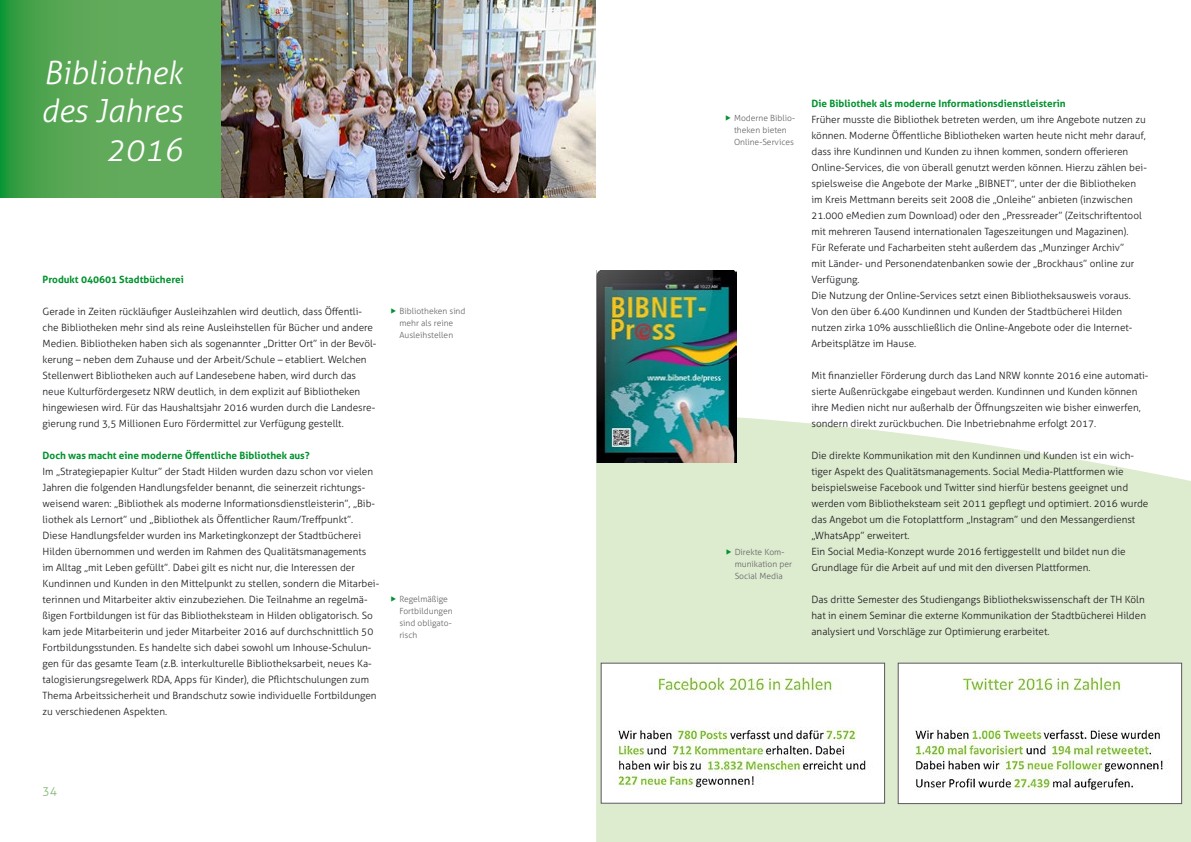
<style>
.page{position:relative;width:1191px;height:842px;background:#fff}
.page>*{position:absolute;margin:0;border:0;box-sizing:border-box;transform-origin:0 0}
.t1{font:italic 300 32px/38.4px "Aller";color:#fff;text-align:right}
.t2{font:300 12px "Aller";color:#7db671}
.t3{font:300 10px/16px "Aller";color:#1a171c}
.t4{font:700 10px "Aller";color:#00922e}
.t5{font:300 8.5px/12px "Aller";color:#646567}
</style>
<div class="page">
<svg style="left:596px;top:410px;width:595px;height:432px;background:#dde9d0"></svg>
<svg style="left:0;top:0;width:221px;height:197px;background:#57a755"></svg>
<img style="left:221px;top:0;width:374px;height:197px">
<img style="left:596px;top:270px;width:140px;height:192px">
<img style="left:603px;top:665px;width:280px;height:136px">
<div style="left:601px;top:663px;width:284px;height:140px;border:1px solid #58585a"></div>
<img style="left:900px;top:665px;width:279px;height:137px">
<div style="left:898px;top:663px;width:283px;height:141px;border:1px solid #58585a"></div>
<svg style="left:726px;top:549px;width:5px;height:5px"></svg>
<h1 class="t1" style="left:41px;top:53px;width:143px">Bibliothek des Jahres<br>2016</h1>
<p class="t4" style="left:43px;top:273px;width:143px">Produkt 040601 Stadtbücherei</p>
<p class="t3" style="left:43px;top:303px;width:335px">Gerade in Zeiten rückläufiger Ausleihzahlen wird deutlich, dass Öffentli&shy;che Bibliotheken mehr sind als reine Ausleihstellen für Bücher und andere Medien. Bibliotheken haben sich als sogenannter „Dritter Ort” in der Bevöl&shy;kerung – neben dem Zuhause und der Arbeit/Schule – etabliert. Welchen Stellenwert Bibliotheken auch auf Landesebene haben, wird durch das neue Kulturfördergesetz NRW deutlich, in dem explizit auf Bibliotheken hingewiesen wird. Für das Haushaltsjahr 2016 wurden durch die Landesre&shy;gierung rund 3,5 Millionen Euro Fördermittel zur Verfügung gestellt.</p>
<p class="t4" style="left:43px;top:449px;width:269px">Doch was macht eine moderne Öffentliche Bibliothek aus?</p>
<p class="t3" style="left:43px;top:463px;width:338px">Im „Strategiepapier Kultur” der Stadt Hilden wurden dazu schon vor vielen Jahren die folgenden Handlungsfelder benannt, die seinerzeit richtungs&shy;weisend waren: „Bibliothek als moderne Informationsdienstleisterin”, „Bib&shy;liothek als Lernort” und „Bibliothek als Öffentlicher Raum/Treffpunkt”.<br>Diese Handlungsfelder wurden ins Marketingkonzept der Stadtbücherei Hilden übernommen und werden im Rahmen des Qualitätsmanagements im Alltag „mit Leben gefüllt”. Dabei gilt es nicht nur, die Interessen der Kundinnen und Kunden in den Mittelpunkt zu stellen, sondern die Mitarbei&shy;terinnen und Mitarbeiter aktiv einzubeziehen. Die Teilnahme an regelmä&shy;ßigen Fortbildungen ist für das Bibliotheksteam in Hilden obligatorisch. So kam jede Mitarbeiterin und jeder Mitarbeiter 2016 auf durchschnittlich 50<br>Fortbildungsstunden. Es handelte sich dabei sowohl um Inhouse-Schulun&shy;gen für das gesamte Team (z.B. interkulturelle Bibliotheksarbeit, neues Ka&shy;talogisierungsregelwerk RDA, Apps für Kinder), die Pflichtschulungen zum Thema Arbeitssicherheit und Brandschutz sowie individuelle Fortbildungen zu verschiedenen Aspekten.</p>
<p class="t5" style="left:399px;top:305px;width:68px">Bibliotheken sind mehr als reine<br>Ausleihstellen</p>
<p class="t5" style="left:399px;top:593px;width:55px">Regelmäßige<br>Fortbildungen sind obligato&shy;risch</p>
<p class="t2" style="left:43px;top:783px;width:16px">34</p>
<p class="t5" style="left:734px;top:112px;width:63px">Moderne Biblio&shy;theken bieten<br>Online-Services</p>
<p class="t5" style="left:734px;top:546px;width:59px">Direkte Kom&shy;munikation per<br>Social Media</p>
<p class="t4" style="left:811px;top:97px;width:256px">Die Bibliothek als moderne Informationsdienstleisterin</p>
<p class="t3" style="left:811px;top:111px;width:337px">Früher musste die Bibliothek betreten werden, um ihre Angebote nutzen zu können. Moderne Öffentliche Bibliotheken warten heute nicht mehr darauf, dass ihre Kundinnen und Kunden zu ihnen kommen, sondern offerieren Online-Services, die von überall genutzt werden können. Hierzu zählen bei&shy;spielsweise die Angebote der Marke „BIBNET”, unter der die Bibliotheken im Kreis Mettmann bereits seit 2008 die „Onleihe” anbieten (inzwischen 21.000 eMedien zum Download) oder den „Pressreader” (Zeitschriftentool mit mehreren Tausend internationalen Tageszeitungen und Magazinen).<br>Für Referate und Facharbeiten steht außerdem das „Munzinger Archiv”<br>mit Länder- und Personendatenbanken sowie der „Brockhaus” online zur Verfügung.<br>Die Nutzung der Online-Services setzt einen Bibliotheksausweis voraus.<br>Von den über 6.400 Kundinnen und Kunden der Stadtbücherei Hilden nutzen zirka 10% ausschließlich die Online-Angebote oder die Internet-Arbeitsplätze im Hause.</p>
<p class="t3" style="left:811px;top:367px;width:338px">Mit finanzieller Förderung durch das Land NRW konnte 2016 eine automati&shy;sierte Außenrückgabe eingebaut werden. Kundinnen und Kunden können ihre Medien nicht nur außerhalb der Öffnungszeiten wie bisher einwerfen, sondern direkt zurückbuchen. Die Inbetriebnahme erfolgt 2017.</p>
<p class="t3" style="left:811px;top:447px;width:338px">Die direkte Kommunikation mit den Kundinnen und Kunden ist ein wich&shy;tiger Aspekt des Qualitätsmanagements. Social Media-Plattformen wie beispielsweise Facebook und Twitter sind hierfür bestens geeignet und werden vom Bibliotheksteam seit 2011 gepflegt und optimiert. 2016 wurde das Angebot um die Fotoplattform „Instagram” und den Messangerdienst „WhatsApp” erweitert.<br>Ein Social Media-Konzept wurde 2016 fertiggestellt und bildet nun die Grundlage für die Arbeit auf und mit den diversen Plattformen.</p>
<p class="t3" style="left:811px;top:591px;width:336px">Das dritte Semester des Studiengangs Bibliothekswissenschaft der TH Köln hat in einem Seminar die externe Kommunikation der Stadtbücherei Hilden analysiert und Vorschläge zur Optimierung erarbeitet.</p>
</div>
